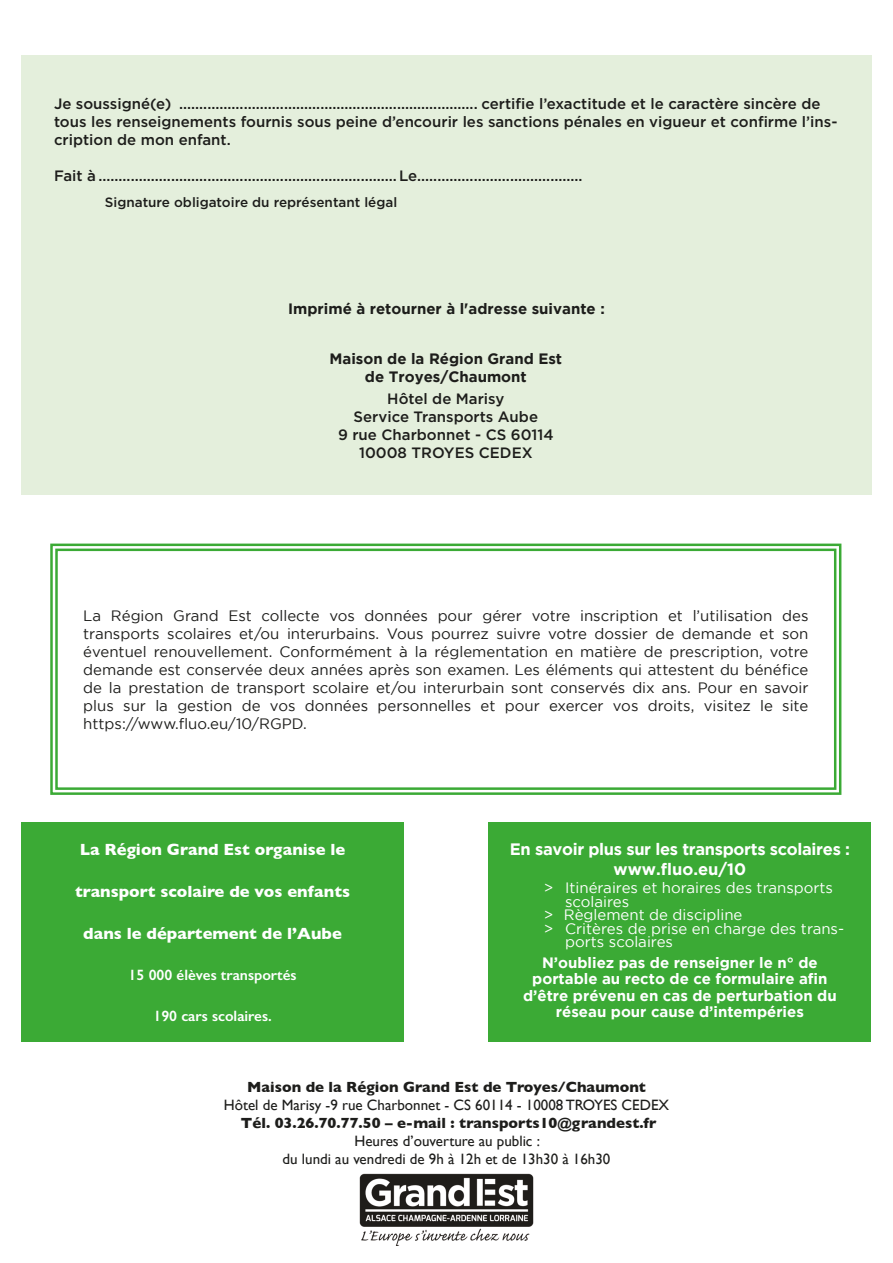
<style>
.page{position:relative;width:893px;height:1263px;background:#fff}
.page>*{position:absolute;margin:0;border:0;box-sizing:border-box;transform-origin:0 0}
.t1{font:700 16.5px "Gill Sans";color:#fff}
.t2{font:700 16.5px/19.8px "Gotham";letter-spacing:-.02em;color:#fff;text-align:center}
.t3{font:15px/18px "Gotham";color:#1d1d1b;text-align:justify}
.t4{font:500 15px/18px "Gotham";color:#1d1d1b}
.t5{font:700 15px/16.5px "Gotham";color:#fff;text-align:center}
.t6{font:15px/18px "Gill Sans";color:#1d1d1b;text-align:center}
.t7{font:15px "Gotham";color:#fff}
.t8{font:700 15px "Gill Sans";color:#1d1d1b}
.t9{font:700 15px/18px "Gotham";color:#1d1d1b;text-align:center}
.t10{font:600 15px "Gill Sans";color:#fff}
.t11{font:500 13.5px "Gotham";color:#1d1d1b}
</style>
<div class="page">
<div style="left:21px;top:822px;width:383px;height:220px;background:#3baa35"></div>
<img style="left:359px;top:1173px;width:175px;height:72px">
<svg style="left:50px;top:543px;width:792px;height:252px"></svg>
<div style="left:55px;top:549px;width:781px;height:241px;border:2px solid #3baa35"></div>
<div style="left:489px;top:822px;width:382px;height:220px;background:#3baa35"></div>
<div style="left:21px;top:56px;width:851px;height:439px;background:#e4efdc"></div>
<p class="t4" style="left:54px;top:95px;width:785px">Je soussigné(e) .......................................................................... certifie l’exactitude et le caractère sincère de tous les renseignements fournis sous peine d’encourir les sanctions pénales en vigueur et confirme l’ins&shy;cription de mon enfant.</p>
<p class="t4" style="left:54px;top:167px;width:530px">Fait à ..........................................................................Le.........................................</p>
<p class="t11" style="left:105px;top:194px;width:294px">Signature obligatoire du représentant légal</p>
<p class="t9" style="left:288px;top:299px;width:318px">Imprimé à retourner à l'adresse suivante :</p>
<p class="t9" style="left:329px;top:349px;width:234px">Maison de la Région Grand Est de Troyes/Chaumont</p>
<p class="t4" style="left:338px;top:390px;width:217px;text-align:center">Hôtel de Marisy<br>Service Transports Aube<br>9 rue Charbonnet - CS 60114<br>10008 TROYES CEDEX</p>
<p class="t3" style="left:83px;top:606px;width:727px">La Région Grand Est collecte vos données pour gérer votre inscription et l’utilisation des transports scolaires et/ou interurbains. Vous pourrez suivre votre dossier de demande et son éventuel renouvellement. Conformément à la réglementation en matière de prescription, votre demande est conservée deux années après son examen. Les éléments qui attestent du bénéfice de la prestation de transport scolaire et/ou interurbain sont conservés dix ans. Pour en savoir plus sur la gestion de vos données personnelles et pour exercer vos droits, visitez le site https://www.fluo.eu/10/RGPD.</p>
<p class="t1" style="left:80px;top:836px;width:267px">La Région Grand Est organise le</p>
<p class="t1" style="left:75px;top:878px;width:277px">transport scolaire de vos enfants</p>
<p class="t1" style="left:83px;top:921px;width:260px">dans le département de l’Aube</p>
<p class="t10" style="left:129px;top:966px;width:169px">15 000 élèves transportés</p>
<p class="t10" style="left:153px;top:1006px;width:120px">190 cars scolaires.</p>
<p class="t2" style="left:510px;top:839px;width:342px">En savoir plus sur les transports scolaires : www.fluo.eu/10</p>
<p class="t7" style="left:544px;top:879px;width:291px">&gt; Itinéraires et horaires des transports</p>
<p class="t7" style="left:565px;top:893px;width:66px">scolaires</p>
<p class="t7" style="left:544px;top:906px;width:200px">&gt; Règlement de discipline</p>
<p class="t7" style="left:544px;top:920px;width:302px">&gt; Critères de prise en charge des trans-</p>
<p class="t7" style="left:565px;top:933px;width:109px">ports scolaires</p>
<p class="t5" style="left:523px;top:954px;width:315px">N’oubliez pas de renseigner le n° de portable au recto de ce formulaire afin d’être prévenu en cas de perturbation du réseau pour cause d’intempéries</p>
<p class="t8" style="left:247px;top:1075px;width:400px">Maison de la Région Grand Est de Troyes/Chaumont</p>
<p class="t6" style="left:224px;top:1096px;width:447px">Hôtel de Marisy -9 rue Charbonnet - CS 60114 - 10008 TROYES CEDEX</p>
<p class="t8" style="left:241px;top:1111px;width:417px">Tél. 03.26.70.77.50 – e-mail : transports10@grandest.fr</p>
<p class="t6" style="left:283px;top:1132px;width:329px">Heures d’ouverture au public :<br>du lundi au vendredi de 9h à 12h et de 13h30 à 16h30</p>
</div>
